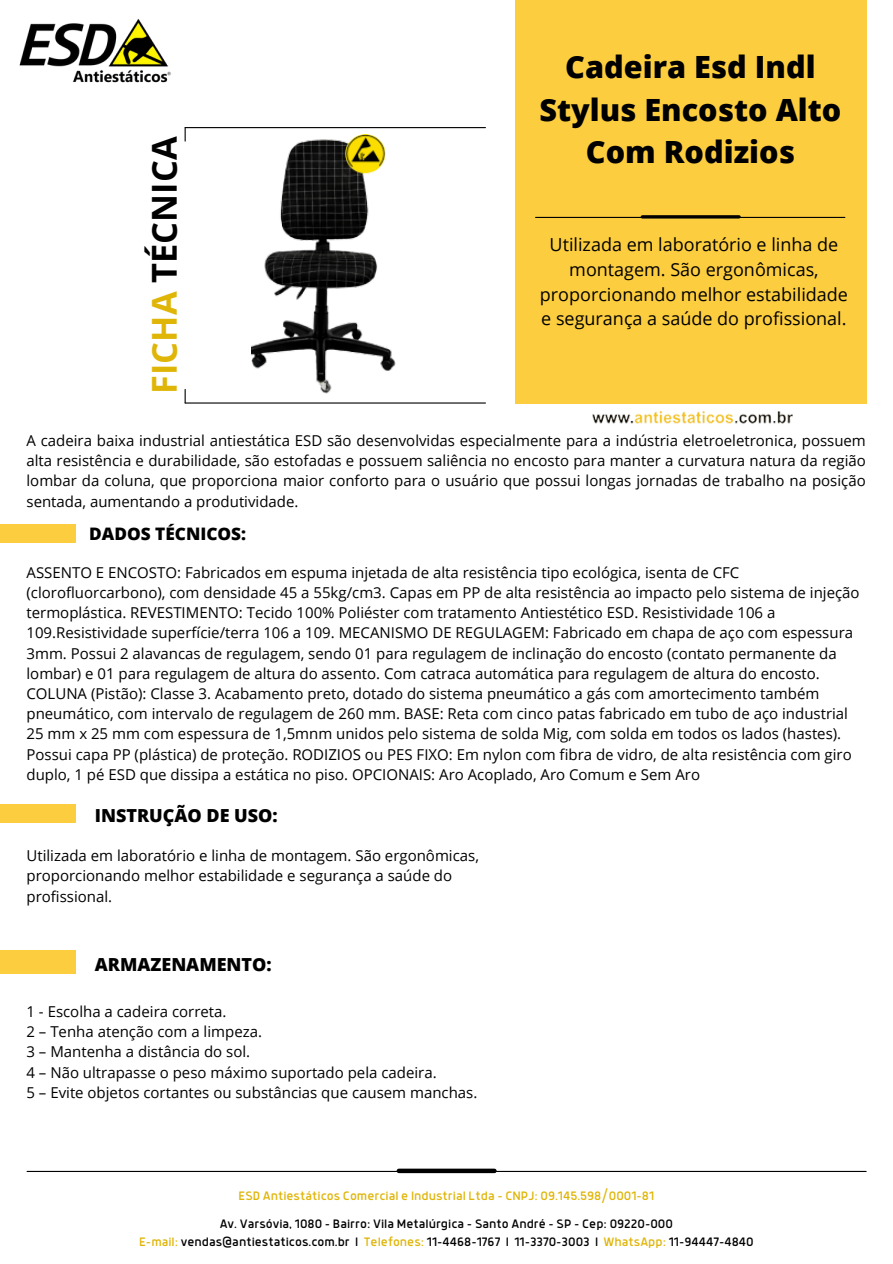
<style>
.page{position:relative;width:893px;height:1264px;background:#fff}
.page>*{position:absolute;margin:0;border:0;box-sizing:border-box;transform-origin:0 0}
.t1{font:700 34.35px "Open Sans";color:#000}
.t2{font:800 30.6px/42.3px "Open Sans";color:#000;text-align:center}
.t3{font:18px/24.8px "Open Sans";color:#000;text-align:center}
.t4{font:800 18px "Open Sans";color:#000}
.t5{font:800 17.25px "Open Sans";color:#000}
.t6{font:15px/20.2px "Open Sans";color:#000}
.t7{font:13.5px/18px "Anteb";color:#000;text-align:center}
.t8{font:13.5px "Anteb";color:#dfb508}
.s1{color:#dfb508}
</style>
<div class="page">
<div style="left:514px;top:0;width:352px;height:403px;background:#fccd3f"></div>
<hr style="left:535px;top:217px;width:309px;height:1px;background:#000">
<hr style="left:642px;top:215px;width:97px;height:3px;background:#000">
<img style="left:19px;top:19px;width:152px;height:64px">
<hr style="left:185px;top:127px;width:300px;height:1px;background:#000">
<svg style="left:184px;top:128px;width:2px;height:13px"></svg>
<hr style="left:185px;top:402px;width:300px;height:1px;background:#000">
<svg style="left:184px;top:389px;width:2px;height:14px"></svg>
<div style="left:0;top:524px;width:76px;height:18px;background:#fccd3f"></div>
<hr style="left:27px;top:1170px;width:839px;height:1px;background:#000">
<div style="left:399px;top:1168px;width:95px;height:5px;background:#000"></div>
<img style="left:582px;top:403px;width:223px;height:21px">
<div style="left:0;top:804px;width:76px;height:18px;background:#fccd3f"></div>
<div style="left:0;top:950px;width:76px;height:24px;background:#fccd3f"></div>
<img style="left:252px;top:135px;width:144px;height:259px">
<h1 class="t1" style="left:140px;top:394px;width:259px;rotate:-90deg"><span class="s1">FICHA</span> TÉCNICA</h1>
<h2 class="t2" style="left:539px;top:45px;width:303px">Cadeira Esd Indl<br>Stylus Encosto Alto<br>Com Rodizios</h2>
<p class="t3" style="left:540px;top:232px;width:309px">Utilizada em laboratório e linha de montagem. São ergonômicas, proporcionando melhor estabilidade e segurança a saúde do profissional.</p>
<p class="t6" style="left:27px;top:430px;width:840px;text-align:justify">A cadeira baixa industrial antiestática ESD são desenvolvidas especialmente para a indústria eletroeletronica, possuem alta resistência e durabilidade, são estofadas e possuem saliência no encosto para manter a curvatura natura da região lombar da coluna, que proporciona maior conforto para o usuário que possui longas jornadas de trabalho na posição sentada, aumentando a produtividade.</p>
<p class="t5" style="left:89px;top:522px;width:158px">DADOS TÉCNICOS:</p>
<p class="t6" style="left:27px;top:561px;width:834px">ASSENTO E ENCOSTO: Fabricados em espuma injetada de alta resistência tipo ecológica, isenta de CFC (clorofluorcarbono), com densidade 45 a 55kg/cm3. Capas em PP de alta resistência ao impacto pelo sistema de injeção termoplástica. REVESTIMENTO: Tecido 100% Poliéster com tratamento Antiestético ESD. Resistividade 106 a 109.Resistividade superfície/terra 106 a 109. MECANISMO DE REGULAGEM: Fabricado em chapa de aço com espessura 3mm. Possui 2 alavancas de regulagem, sendo 01 para regulagem de inclinação do encosto (contato permanente da lombar) e 01 para regulagem de altura do assento. Com catraca automática para regulagem de altura do encosto.<br>COLUNA (Pistão): Classe 3. Acabamento preto, dotado do sistema pneumático a gás com amortecimento também pneumático, com intervalo de regulagem de 260 mm. BASE: Reta com cinco patas fabricado em tubo de aço industrial 25 mm x 25 mm com espessura de 1,5mnm unidos pelo sistema de solda Mig, com solda em todos os lados (hastes).<br>Possui capa PP (plástica) de proteção. RODIZIOS ou PES FIXO: Em nylon com fibra de vidro, de alta resistência com giro duplo, 1 pé ESD que dissipa a estática no piso. OPCIONAIS: Aro Acoplado, Aro Comum e Sem Aro</p>
<p class="t4" style="left:95px;top:802px;width:184px">INSTRUÇÃO DE USO:</p>
<p class="t6" style="left:27px;top:845px;width:454px">Utilizada em laboratório e linha de montagem. São ergonômicas, proporcionando melhor estabilidade e segurança a saúde do profissional.</p>
<p class="t4" style="left:95px;top:951px;width:178px">ARMAZENAMENTO:</p>
<p class="t6" style="left:27px;top:1000px;width:452px">1 - Escolha a cadeira correta.<br>2 – Tenha atenção com a limpeza.<br>3 – Mantenha a distância do sol.<br>4 – Não ultrapasse o peso máximo suportado pela cadeira.<br>5 – Evite objetos cortantes ou substâncias que causem manchas.</p>
<p class="t8" style="left:238px;top:1190px;width:417px">ESD Antiestáticos Comercial e Industrial Ltda - CNPJ: 09.145.598/0001-81</p>
<p class="t7" style="left:139px;top:1215px;width:616px">Av. Varsóvia, 1080 - Bairro: Vila Metalúrgica - Santo André - SP - Cep: 09220-000<br><span class="s1">E-mail:</span> vendas@antiestaticos.com.br I <span class="s1">Telefones:</span> 11-4468-1767 I 11-3370-3003 I <span class="s1">WhatsApp:</span> 11-94447-4840</p>
</div>
